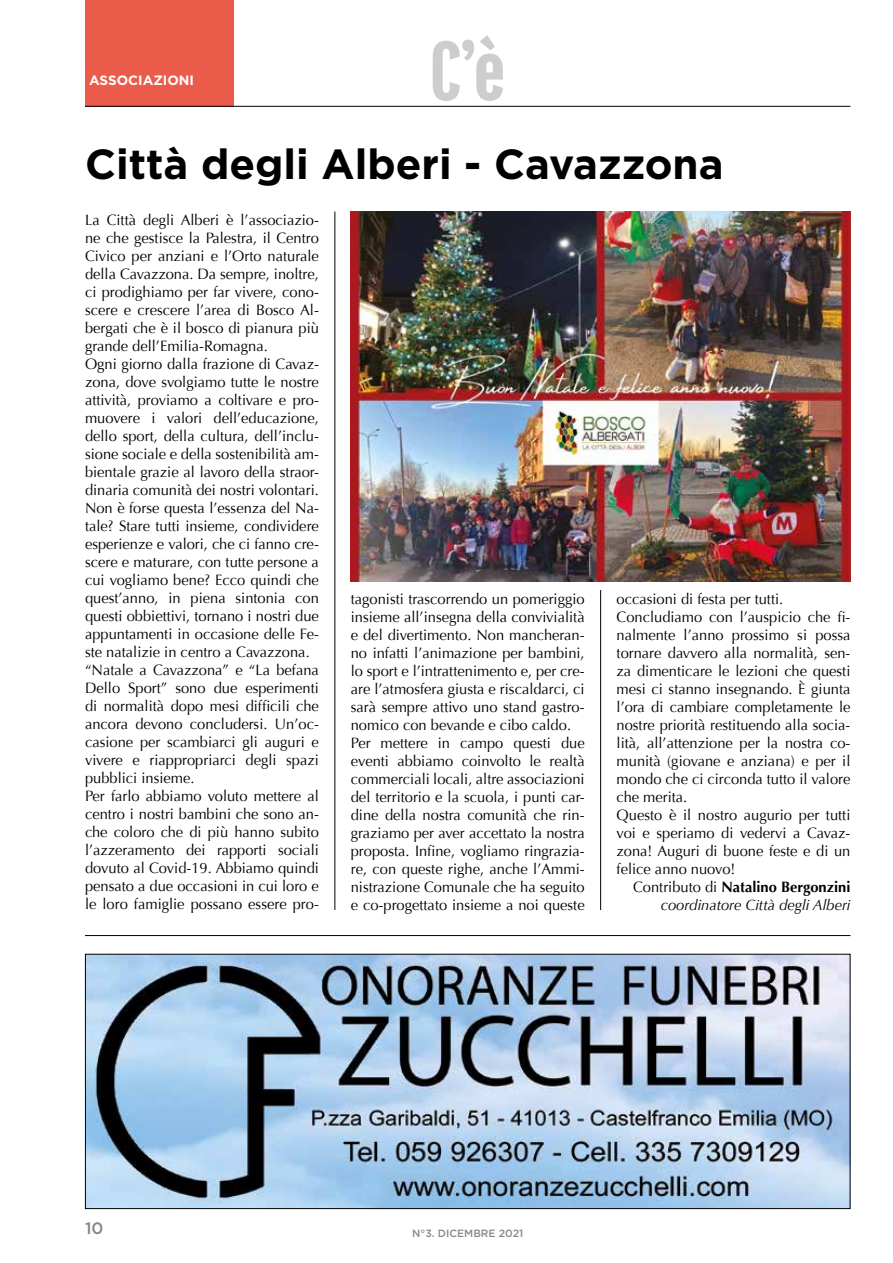
<style>
.page{position:relative;width:893px;height:1263px;background:#fff}
.page>*{position:absolute;margin:0;border:0;box-sizing:border-box;transform-origin:0 0}
.t1{font:700 42px "Gotham";color:#000}
.t2{font:500 16.5px "Gotham";color:#878787}
.t3{font:15px/18px "Optima";color:#000}
.t4{font:italic 15px/18px "Optima";color:#000;text-align:right}
.t5{font:700 13.5px "Gotham";color:#fff}
.t6{font:500 10.5px "Gotham";color:#878787}
.s1{font-style:normal}
.s2{font-weight:700;font-style:normal}
</style>
<div class="page">
<svg style="left:433px;top:35px;width:70px;height:66px"></svg>
<div style="left:85px;top:0;width:149px;height:106px;background:#eb5b4a"></div>
<hr style="left:335px;top:212px;width:1px;height:698px;background:#000">
<hr style="left:600px;top:590px;width:1px;height:320px;background:#000">
<hr style="left:85px;top:106px;width:765px;height:1px;background:#000">
<hr style="left:85px;top:935px;width:765px;height:1px;background:#000">
<img style="left:87px;top:956px;width:761px;height:251px">
<div style="left:85px;top:954px;width:765px;height:255px;border:1px solid #000"></div>
<img style="left:351px;top:212px;width:499px;height:369px">
<p class="t5" style="left:89px;top:72px;width:107px">ASSOCIAZIONI</p>
<h1 class="t1" style="left:85px;top:140px;width:640px">Città degli Alberi - Cavazzona</h1>
<p class="t3" style="left:85px;top:211px;width:235px">La Città degli Alberi è l’associazio&shy;ne che gestisce la Palestra, il Centro Civico per anziani e l’Orto naturale della Cavazzona. Da sempre, inoltre, ci prodighiamo per far vivere, cono&shy;scere e crescere l’area di Bosco Al&shy;bergati che è il bosco di pianura più grande dell’Emilia-Romagna.<br>Ogni giorno dalla frazione di Cavaz&shy;zona, dove svolgiamo tutte le nostre attività, proviamo a coltivare e pro&shy;muovere i valori dell’educazione, dello sport, della cultura, dell’inclu&shy;sione sociale e della sostenibilità am&shy;bientale grazie al lavoro della straor&shy;dinaria comunità dei nostri volontari.<br>Non è forse questa l’essenza del Na&shy;tale? Stare tutti insieme, condividere esperienze e valori, che ci fanno cre&shy;scere e maturare, con tutte persone a cui vogliamo bene? Ecco quindi che quest’anno, in piena sintonia con questi obbiettivi, tornano i nostri due appuntamenti in occasione delle Fe&shy;ste natalizie in centro a Cavazzona. “Natale a Cavazzona” e “La befana Dello Sport” sono due esperimenti di normalità dopo mesi difficili che ancora devono concludersi. Un’oc&shy;casione per scambiarci gli auguri e vivere e riappropriarci degli spazi pubblici insieme.<br>Per farlo abbiamo voluto mettere al centro i nostri bambini che sono an&shy;che coloro che di più hanno subito l’azzeramento dei rapporti sociali dovuto al Covid-19. Abbiamo quindi pensato a due occasioni in cui loro e le loro famiglie possano essere pro-</p>
<p class="t3" style="left:351px;top:590px;width:235px">tagonisti trascorrendo un pomeriggio insieme all’insegna della convivialità e del divertimento. Non mancheran&shy;no infatti l’animazione per bambini, lo sport e l’intrattenimento e, per cre&shy;are l’atmosfera giusta e riscaldarci, ci sarà sempre attivo uno stand gastro&shy;nomico con bevande e cibo caldo.<br>Per mettere in campo questi due eventi abbiamo coinvolto le realtà commerciali locali, altre associazioni del territorio e la scuola, i punti car&shy;dine della nostra comunità che rin&shy;graziamo per aver accettato la nostra proposta. Infine, vogliamo ringrazia&shy;re, con queste righe, anche l’Ammi&shy;nistrazione Comunale che ha seguito e co-progettato insieme a noi queste</p>
<p class="t3" style="left:617px;top:590px;width:235px">occasioni di festa per tutti.<br>Concludiamo con l’auspicio che fi&shy;nalmente l’anno prossimo si possa tornare davvero alla normalità, sen&shy;za dimenticare le lezioni che questi mesi ci stanno insegnando. È giunta l’ora di cambiare completamente le nostre priorità restituendo alla socia&shy;lità, all’attenzione per la nostra co&shy;munità (giovane e anziana) e per il mondo che ci circonda tutto il valore che merita.<br>Questo è il nostro augurio per tutti voi e speriamo di vedervi a Cavaz&shy;zona! Auguri di buone feste e di un felice anno nuovo!</p>
<p class="t4" style="left:633px;top:878px;width:219px"><span class="s1">Contributo di</span> <span class="s2">Natalino Bergonzini </span>coordinatore Città degli Alberi</p>
<p class="t2" style="left:85px;top:1217px;width:20px">10</p>
<p class="t6" style="left:412px;top:1227px;width:113px">N°3. DICEMBRE 2021</p>
</div>
